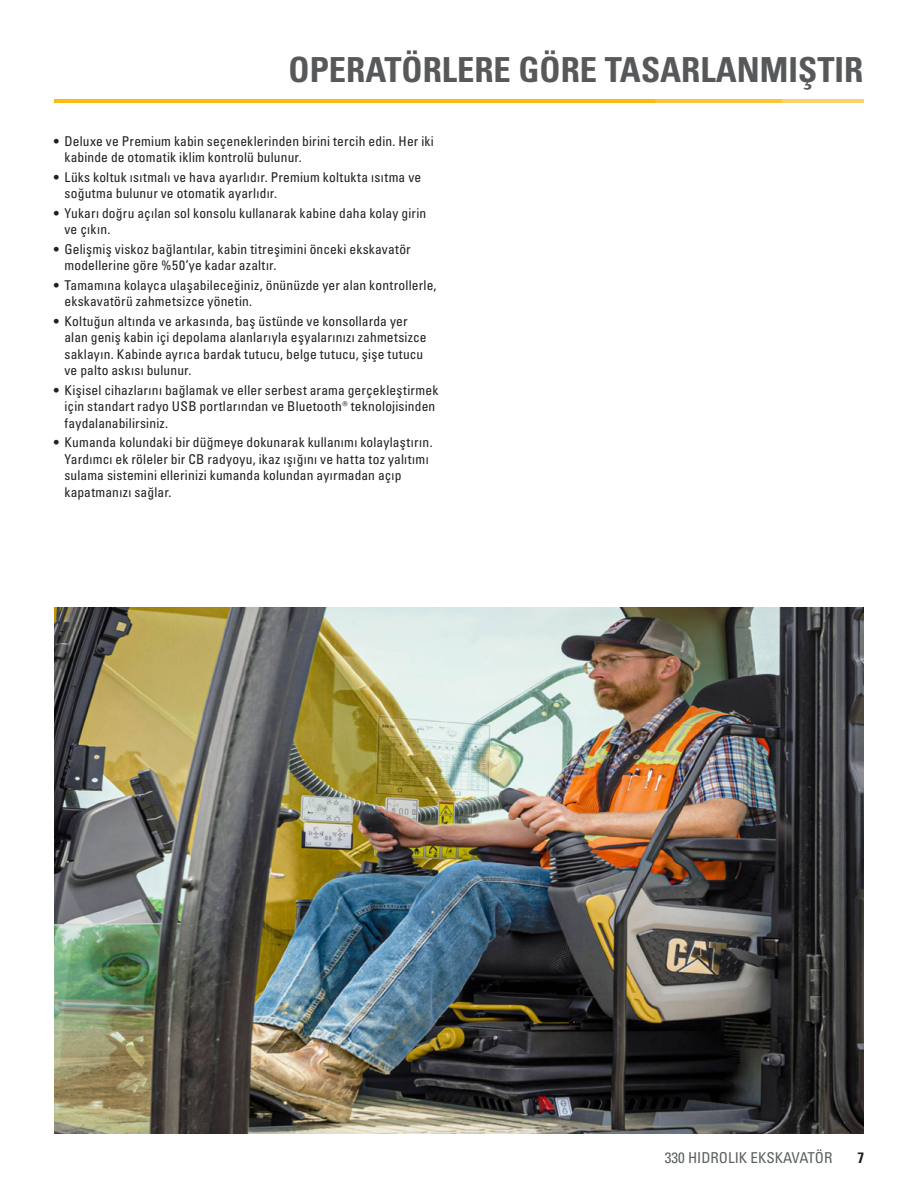
<style>
.page{position:relative;width:918px;height:1188px;background:#fff}
.page>*{position:absolute;margin:0;border:0;box-sizing:border-box;transform-origin:0 0}
.t1{font:34.5px "Univers LTCYR 67 Bold Cond";color:#57585a}
.t2{font:condensed 15px "Univers LTCYR 57";color:#5d6163}
.t3{font:15px "Univers LTCYR 67 Bold Cond";color:#231f20}
.t4{font:condensed 13.5px/16.5px "Univers LTCYR 57";letter-spacing:.015em;color:#231f20}
</style>
<div class="page">
<hr style="left:54px;top:99px;width:601px;height:4px;background:#fcba13">
<hr style="left:654px;top:99px;width:128px;height:4px;background:#fcc437">
<hr style="left:782px;top:99px;width:81px;height:4px;background:#fdd266">
<img style="left:54px;top:608px;width:809px;height:526px">
<h1 class="t1" style="left:289px;top:48px;width:576px">OPERATÖRLERE GÖRE TASARLANMIŞTIR</h1>
<p class="t4" style="left:65px;top:132px;width:371px;text-indent:-11px">• Deluxe ve Premium kabin seçeneklerinden birini tercih edin. Her iki kabinde de otomatik iklim kontrolü bulunur.</p>
<p class="t4" style="left:65px;top:168px;width:358px;text-indent:-11px">• Lüks koltuk ısıtmalı ve hava ayarlıdır. Premium koltukta ısıtma ve soğutma bulunur ve otomatik ayarlıdır.</p>
<p class="t4" style="left:65px;top:204px;width:363px;text-indent:-11px">• Yukarı doğru açılan sol konsolu kullanarak kabine daha kolay girin ve çıkın.</p>
<p class="t4" style="left:65px;top:240px;width:348px;text-indent:-11px">• Gelişmiş viskoz bağlantılar, kabin titreşimini önceki ekskavatör modellerine göre %50’ye kadar azaltır.</p>
<p class="t4" style="left:65px;top:276px;width:374px;text-indent:-11px">• Tamamına kolayca ulaşabileceğiniz, önünüzde yer alan kontrollerle, ekskavatörü zahmetsizce yönetin.</p>
<p class="t4" style="left:65px;top:312px;width:364px;text-indent:-11px">• Koltuğun altında ve arkasında, baş üstünde ve konsollarda yer alan geniş kabin içi depolama alanlarıyla eşyalarınızı zahmetsizce saklayın. Kabinde ayrıca bardak tutucu, belge tutucu, şişe tutucu ve palto askısı bulunur.</p>
<p class="t4" style="left:65px;top:381px;width:375px;text-indent:-11px">• Kişisel cihazlarını bağlamak ve eller serbest arama gerçekleştirmek için standart radyo USB portlarından ve Bluetooth® teknolojisinden faydalanabilirsiniz.</p>
<p class="t4" style="left:65px;top:434px;width:370px;text-indent:-11px">• Kumanda kolundaki bir düğmeye dokunarak kullanımı kolaylaştırın.<br>Yardımcı ek röleler bir CB radyoyu, ikaz ışığını ve hatta toz yalıtımı sulama sistemini ellerinizi kumanda kolundan ayırmadan açıp kapatmanızı sağlar.</p>
<p class="t2" style="left:665px;top:1148px;width:169px">330 HIDROLIK EKSKAVATÖR</p>
<p class="t3" style="left:857px;top:1148px;width:8px">7</p>
</div>
